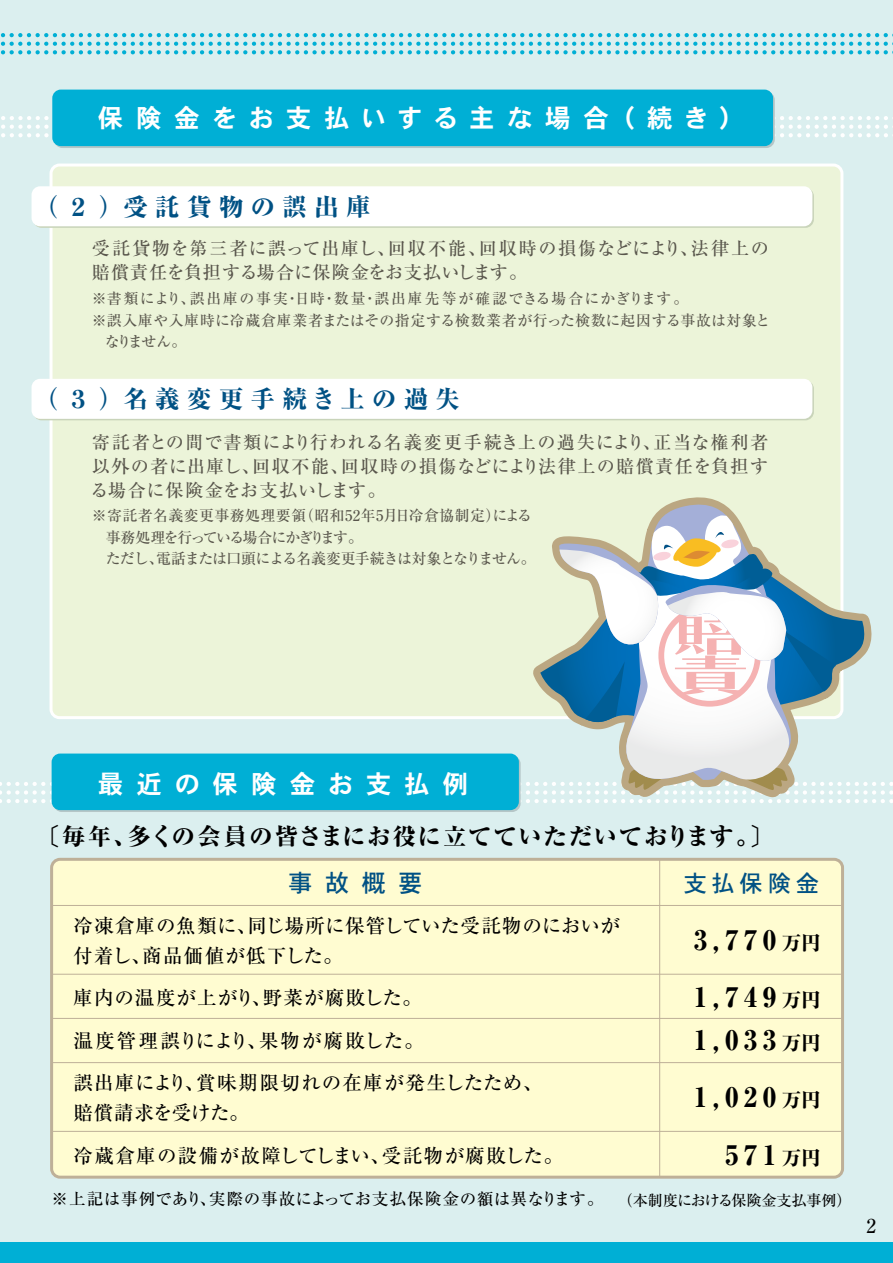
<style>
.page{position:relative;width:893px;height:1263px;background:#dbefef}
.page>*{position:absolute;margin:0;border:0;box-sizing:border-box;transform-origin:0 0}
.t1{font:800 27px/57.4px "Ryumin Pr 6 N";letter-spacing:.2em;color:#000}
.t2{font:25.5px "DFHS Gothic Std W7";letter-spacing:.47em;color:#fff}
.t3{font:25.5px "DFHS Gothic Std W7";letter-spacing:.515em;color:#fff}
.t4{font:800 24.45px "Ryumin Pr 6 N";letter-spacing:.305em;color:#005184}
.t5{font:24.45px "Heisei Kaku Go Std W5";color:#005184}
.t6{font:800 23.4px "Ryumin Pr 6 N";letter-spacing:.075em;color:#000}
.t7{font:23.4px "Heisei Kaku Go Std W5";letter-spacing:.2em;color:#005184}
.t8{font:500 19.5px/42.6px "Ryumin Pr 6 N";letter-spacing:.055em;color:#000}
.t9{font:500 19.2px "Ryumin Pr 6 N";color:#000}
.t10{font:500 18px/24px "Ryumin Pr 6 N";letter-spacing:.06em;color:#59564c}
.t11{font:500 16.5px "Ryumin Pr 6 N";letter-spacing:.035em;color:#000}
.t12{font:500 15px "Ryumin Pr 6 N";color:#000}
.t13{font:500 14.85px/21.3px "Ryumin Pr 6 N";letter-spacing:-.04em;color:#59564c}
.t14{font:500 14.85px "Ryumin Pr 6 N";letter-spacing:.025em;color:#59564c}
.t15{font:500 14.85px "Ryumin Pr 6 N";letter-spacing:.11em;color:#59564c}
.t16{font:500 14.85px "Ryumin Pr 6 N";letter-spacing:.005em;color:#59564c}
.s1{font-size:19.5px}
</style>
<div class="page">
<div style="left:0;top:1242px;width:893px;height:21px;background:#00afd5"></div>
<svg style="left:0;top:33px;width:893px;height:21px"></svg>
<div style="left:51px;top:165px;width:791px;height:553px;background:#ecf4d9;border-radius:9px"></div>
<svg style="left:1px;top:116px;width:892px;height:21px"></svg>
<div style="left:54px;top:91px;width:721px;height:57px;background:#9ec3c8;border-radius:9px"></div>
<div style="left:52px;top:90px;width:721px;height:56px;background:#00afd5;border-radius:9px"></div>
<div style="left:33px;top:188px;width:781px;height:40px;background:#d9e1cf;border-radius:9px"></div>
<div style="left:32px;top:186px;width:780px;height:40px;background:#fff;border-radius:9px"></div>
<div style="left:32px;top:379px;width:780px;height:40px;background:#fff;border-radius:9px"></div>
<div style="left:52px;top:859px;width:790px;height:318px;background:#fffcd1;border-radius:9px"></div>
<div style="left:50px;top:858px;width:794px;height:321px;border:3px solid #beb098;border-radius:9px"></div>
<hr style="left:52px;top:905px;width:790px;height:1px;background:#beb098">
<hr style="left:52px;top:974px;width:790px;height:1px;background:#beb098">
<hr style="left:52px;top:1131px;width:790px;height:1px;background:#beb098">
<hr style="left:52px;top:1018px;width:790px;height:1px;background:#beb098">
<hr style="left:52px;top:1062px;width:790px;height:1px;background:#beb098">
<svg style="left:53px;top:755px;width:468px;height:57px"></svg>
<div style="left:52px;top:753px;width:467px;height:57px;background:#00afd5;border-radius:9px"></div>
<hr style="left:659px;top:859px;width:1px;height:318px;background:#beb098">
<svg style="left:526px;top:410px;width:318px;height:59px"></svg>
<svg style="left:0;top:469px;width:893px;height:334px"></svg>
<h2 class="t2" style="left:98px;top:104px;width:648px">保険金をお支払いする主な場合（続き）</h2>
<h3 class="t4" style="left:34px;top:187px;width:338px">（２）受託貨物の誤出庫</h3>
<p class="t10" style="left:92px;top:236px;width:678px">受託貨物を第三者に誤って出庫し、回収不能、回収時の損傷などにより、法律上の賠償責任を負担する場合に保険金をお支払いします。</p>
<p class="t15" style="left:92px;top:287px;width:598px">※書類により、誤出庫の事実・日時・数量・誤出庫先等が確認できる場合にかぎります。</p>
<p class="t14" style="left:92px;top:308px;width:680px">※誤入庫や入庫時に冷蔵倉庫業者またはその指定する検数業者が行った検数に起因する事故は対象と</p>
<p class="t16" style="left:105px;top:330px;width:83px">なりません。</p>
<h3 class="t4" style="left:34px;top:380px;width:428px">（３）名義変更手続き上の過失</h3>
<p class="t10" style="left:90px;top:429px;width:679px;text-align:justify">寄託者との間で書類により行われる名義変更手続き上の過失により、正当な権利者以外の者に出庫し、回収不能、回収時の損傷などにより法律上の賠償責任を負担する場合に保険金をお支払いします。</p>
<p class="t13" style="left:106px;top:504px;width:432px;text-indent:-14px">※寄託者名義変更事務処理要領（昭和52年5月日冷倉協制定）による事務処理を行っている場合にかぎります。<br>ただし、電話または口頭による名義変更手続きは対象となりません。</p>
<h2 class="t3" style="left:98px;top:769px;width:372px">最近の保険金お支払例</h2>
<p class="t6" style="left:36px;top:818px;width:739px">〔毎年、多くの会員の皆さまにお役に立てていただいております。〕</p>
<h3 class="t5" style="left:288px;top:868px;width:136px">事故概要</h3>
<p class="t7" style="left:683px;top:869px;width:137px">支払保険金</p>
<p class="t8" style="left:73px;top:910px;width:548px;line-height:29.7px">冷凍倉庫の魚類に、同じ場所に保管していた受託物のにおいが付着し、商品価値が低下した。</p>
<p class="t8" style="left:73px;top:976px;width:471px">庫内の温度が上がり、野菜が腐敗した。<br>温度管理誤りにより、果物が腐敗した。<br>誤出庫により、賞味期限切れの在庫が発生したため、</p>
<p class="t8" style="left:73px;top:1091px;width:491px">賠償請求を受けた。<br>冷蔵倉庫の設備が故障してしまい、受託物が腐敗した。</p>
<h1 class="t1" style="left:694px;top:910px;width:128px">3,770<span class="s1">万円<br></span>1,749<span class="s1">万円</span></h1>
<h1 class="t1" style="left:694px;top:1010px;width:128px;text-align:right">1,033<span class="s1">万円<br></span>1,020<span class="s1">万円<br></span>571<span class="s1">万円</span></h1>
<p class="t11" style="left:52px;top:1186px;width:553px">※上記は事例であり、実際の事故によってお支払保険金の額は異なります。</p>
<p class="t12" style="left:618px;top:1188px;width:235px">（本制度における保険金支払事例）</p>
<p class="t9" style="left:866px;top:1211px;width:11px">2</p>
</div>
